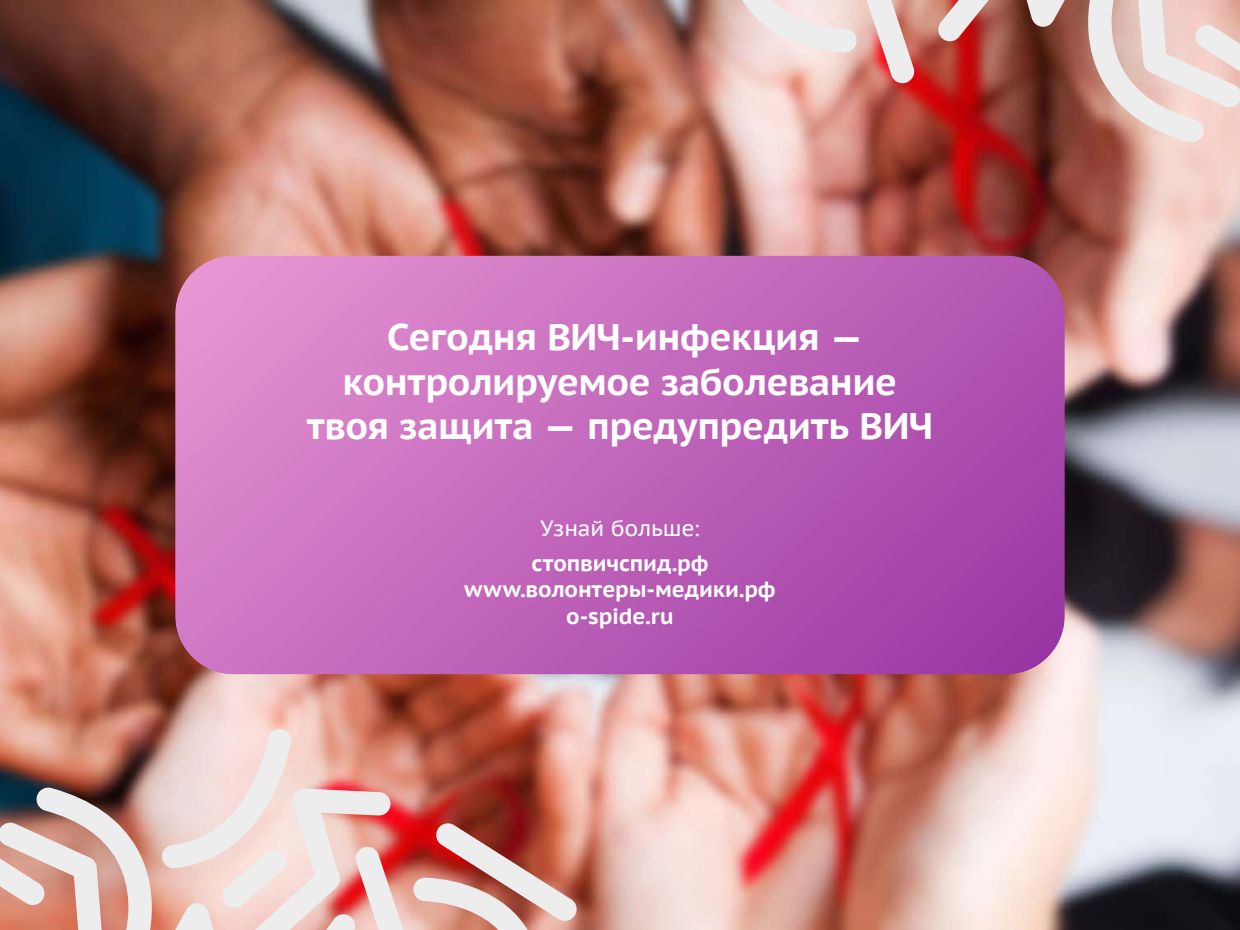
<style>
.page{position:relative;width:1240px;height:930px;background:#fff}
.page>*{position:absolute;margin:0;border:0;box-sizing:border-box;transform-origin:0 0}
.t1{font:700 37px/44.4px "PT Sans Caption";letter-spacing:-.01em;color:#fff;text-align:center}
.t2{font:700 22px/26.4px "PT Sans Caption";letter-spacing:-.005em;color:#fff;text-align:center}
.t3{font:22px "PT Sans Caption";letter-spacing:-.005em;color:#fff}
</style>
<div class="page">
<img style="left:0;top:0;width:1240px;height:930px">
<svg style="left:1085px;top:0;width:155px;height:144px;background:#e4c9c3"></svg>
<svg style="left:742px;top:0;width:115px;height:52px;background:#f0e4e2"></svg>
<svg style="left:867px;top:0;width:49px;height:85px;background:#e2ada8"></svg>
<svg style="left:1027px;top:0;width:38px;height:27px"></svg>
<svg style="left:937px;top:0;width:52px;height:43px;background:#d29793"></svg>
<svg style="left:0;top:786px;width:155px;height:144px;background:#c7a59d"></svg>
<svg style="left:413px;top:822px;width:165px;height:108px;background:#cb8b81"></svg>
<svg style="left:161px;top:728px;width:242px;height:202px;background:#edc9c3"></svg>
<svg style="left:175px;top:256px;width:890px;height:418px;background:#c066ba"></svg>
<p class="t1" style="left:307px;top:314px;width:628px">Сегодня ВИЧ-инфекция — контролируемое заболевание твоя защита — предупредить ВИЧ</p>
<p class="t3" style="left:540px;top:514px;width:161px">Узнай больше:</p>
<p class="t2" style="left:464px;top:550px;width:313px">стопвичспид.рф www.волонтеры-медики.рф o-spide.ru</p>
</div>
